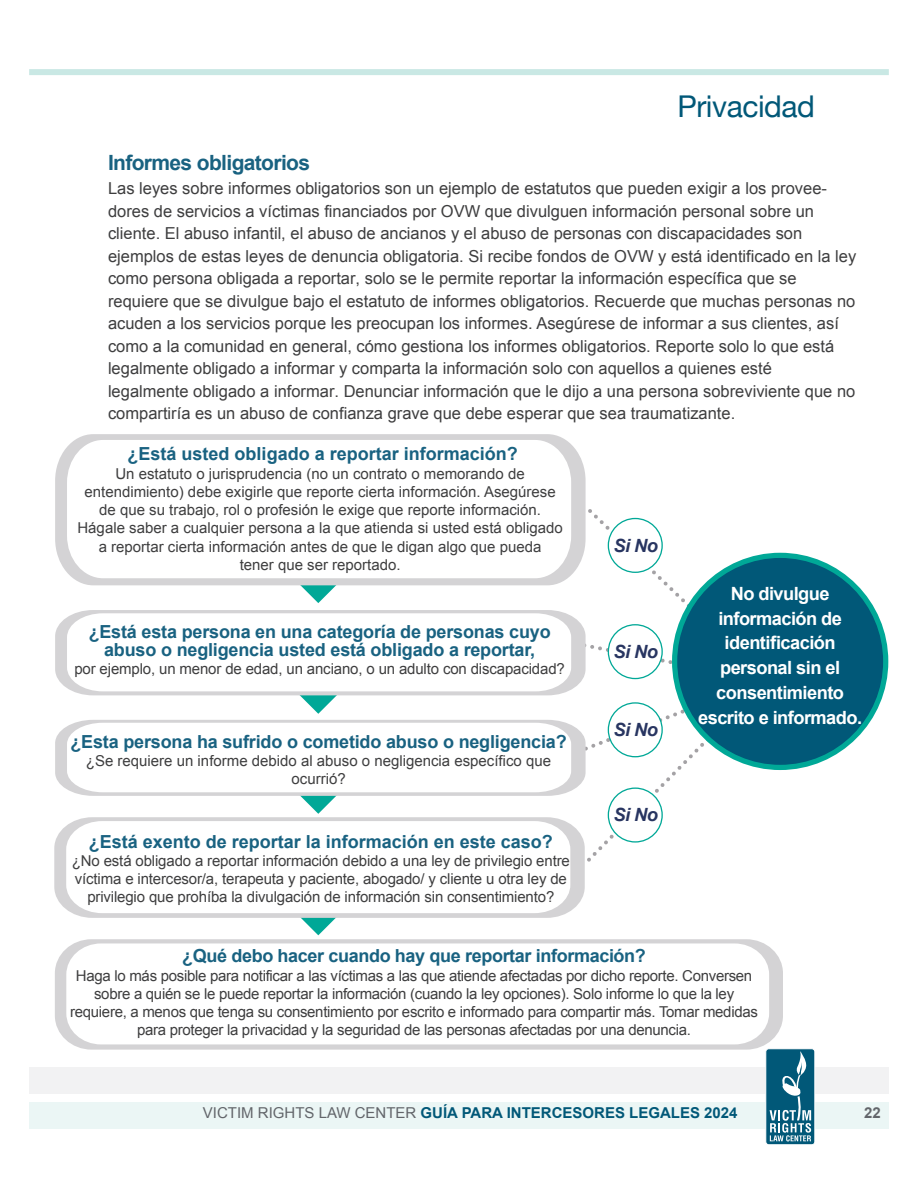
<style>
.page{position:relative;width:918px;height:1188px;background:#fff}
.page>*{position:absolute;margin:0;border:0;box-sizing:border-box;transform-origin:0 0}
.t1{font:30px "Helvetica Neue";letter-spacing:-.015em;color:#015878}
.t2{font:700 21px "Arial";letter-spacing:-.03em;color:#196281}
.t3{font:700 18.3px/24.8px "Arial";letter-spacing:-.03em;color:#fff;text-align:center}
.t4{font:italic 700 18.3px "Arial";letter-spacing:-.03em;color:#283561}
.t5{font:700 18px/17.5px "Arial";letter-spacing:-.01em;color:#196281;text-align:center}
.t6{font:16.5px/22.5px "Arial";color:#3e3e3f}
.t7{font:15px/18.1px "Arial";letter-spacing:-.01em;color:#3e3e3f;text-align:center}
.t8{font:700 15px "Arial";color:#015878}
.t9{font:700 15px "Arial";color:#62656a}
.s1{font-weight:400;color:#62656a}
</style>
<div class="page">
<div style="left:29px;top:1067px;width:860px;height:26px;background:#f2f2f3"></div>
<div style="left:29px;top:1102px;width:860px;height:26px;background:#ebf6f5"></div>
<div style="left:766px;top:1049px;width:49px;height:96px;background:#015878;border-radius:3px"></div>
<div style="left:766px;top:1049px;width:49px;height:96px;border:1px solid #fff;border-radius:3px"></div>
<svg style="left:770px;top:1051px;width:41px;height:90px"></svg>
<div style="left:29px;top:69px;width:860px;height:6px;background:#c9e8e4"></div>
<div style="left:675px;top:555px;width:211px;height:212px;background:#015878;border-radius:50%"></div>
<svg style="left:55px;top:434px;width:531px;height:66px;fill:#d4d3d5"></svg>
<svg style="left:67px;top:440px;width:504px;height:60px"></svg>
<svg style="left:55px;top:500px;width:710px;height:435px"></svg>
<svg style="left:54px;top:817px;width:531px;height:101px;background:#dbdadc"></svg>
<svg style="left:66px;top:821px;width:504px;height:92px"></svg>
<div style="left:55px;top:939px;width:728px;height:111px;background:#d4d3d5;border-radius:35px"></div>
<div style="left:66px;top:943px;width:703px;height:101px;background:#fff"></div>
<p class="t1" style="left:677px;top:85px;width:139px">Privacidad</p>
<p class="t2" style="left:108px;top:149px;width:204px">Informes obligatorios</p>
<p class="t6" style="left:108px;top:177px;width:750px">Las leyes sobre informes obligatorios son un ejemplo de estatutos que pueden exigir a los provee&shy;dores de servicios a víctimas financiados por OVW que divulguen información personal sobre un cliente. El abuso infantil, el abuso de ancianos y el abuso de personas con discapacidades son ejemplos de estas leyes de denuncia obligatoria. Si recibe fondos de OVW y está identificado en la ley como persona obligada a reportar, solo se le permite reportar la información específica que se requiere que se divulgue bajo el estatuto de informes obligatorios. Recuerde que muchas personas no acuden a los servicios porque les preocupan los informes. Asegúrese de informar a sus clientes, así como a la comunidad en general, cómo gestiona los informes obligatorios. Reporte solo lo que está legalmente obligado a informar y comparta la información solo con aquellos a quienes esté legalmente obligado a informar. Denunciar información que le dijo a una persona sobreviviente que no compartiría es un abuso de confianza grave que debe esperar que sea traumatizante.</p>
<p class="t5" style="left:128px;top:446px;width:392px">¿Está usted obligado a reportar información?</p>
<p class="t7" style="left:77px;top:464px;width:487px">Un estatuto o jurisprudencia (no un contrato o memorando de entendimiento) debe exigirle que reporte cierta información. Asegúrese de que su trabajo, rol o profesión le exige que reporte información.<br>Hágale saber a cualquier persona a la que atienda si usted está obligado a reportar cierta información antes de que le digan algo que pueda<br>tener que ser reportado.</p>
<p class="t5" style="left:89px;top:624px;width:463px">¿Está esta persona en una categoría de personas cuyo abuso o negligencia usted está obligado a reportar,</p>
<p class="t7" style="left:74px;top:660px;width:492px">por ejemplo, un menor de edad, un anciano, o un adulto con discapacidad?</p>
<p class="t5" style="left:71px;top:734px;width:498px">¿Esta persona ha sufrido o cometido abuso o negligencia?</p>
<p class="t7" style="left:86px;top:752px;width:467px">¿Se requiere un informe debido al abuso o negligencia específico que ocurrió?</p>
<p class="t5" style="left:89px;top:833px;width:466px">¿Está exento de reportar la información en este caso?</p>
<p class="t7" style="left:72px;top:852px;width:499px">¿No está obligado a reportar información debido a una ley de privilegio entre víctima e intercesor/a, terapeuta y paciente, abogado/ y cliente u otra ley de privilegio que prohíba la divulgación de información sin consentimiento?</p>
<p class="t4" style="left:614px;top:533px;width:46px">Si No</p>
<p class="t4" style="left:614px;top:640px;width:46px">Si No</p>
<p class="t4" style="left:614px;top:718px;width:46px">Si No</p>
<p class="t4" style="left:614px;top:803px;width:46px">Si No</p>
<p class="t3" style="left:698px;top:582px;width:165px">No divulgue información de identificación personal sin el consentimiento escrito e informado.</p>
<p class="t5" style="left:182px;top:948px;width:465px">¿Qué debo hacer cuando hay que reportar información?</p>
<p class="t7" style="left:70px;top:966px;width:689px">Haga lo más posible para notificar a las víctimas a las que atiende afectadas por dicho reporte. Conversen sobre a quién se le puede reportar la información (cuando la ley opciones). Solo informe lo que la ley requiere, a menos que tenga su consentimiento por escrito e informado para compartir más. Tomar medidas para proteger la privacidad y la seguridad de las personas afectadas por una denuncia.</p>
<p class="t8" style="left:203px;top:1102px;width:536px"><span class="s1">VICTIM RIGHTS LAW CENTER</span> GUÍA PARA INTERCESORES LEGALES 2024</p>
<p class="t9" style="left:864px;top:1103px;width:18px">22</p>
</div>
